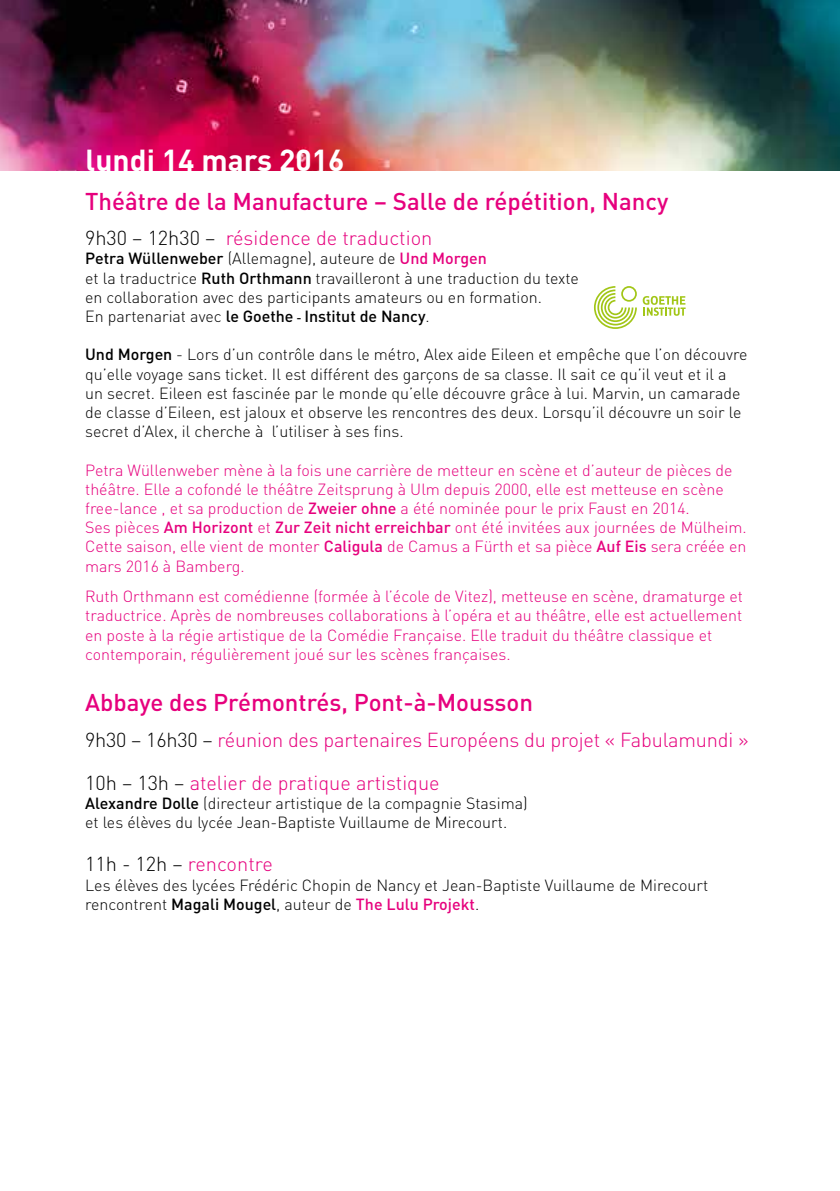
<style>
.page{position:relative;width:840px;height:1191px;background:#fff}
.page>*{position:absolute;margin:0;border:0;box-sizing:border-box;transform-origin:0 0}
.t1{font:700 30px "DIN";color:#fff}
.t2{font:500 24px "DIN";color:#e6007d}
.t3{font:300 20px/43.2px "DIN";letter-spacing:-.01em;color:#e6007d}
.t4{font:300 16px/19.2px "DIN";color:#000}
.t5{font:300 16px/19.2px "DIN";color:#e6007d}
.s1{color:#000}
.s2{font-weight:500}
.s3{font-weight:500;color:#e6007d}
.s4{font-weight:500;font-size:12px}
</style>
<div class="page">
<img style="left:0;top:0;width:839px;height:170px">
<svg style="left:594px;top:286px;width:42px;height:43px"></svg>
<svg style="left:642px;top:296px;width:43px;height:20px"></svg>
<h1 class="t1" style="left:86px;top:141px;width:260px">lundi 14 mars 2016</h1>
<h2 class="t2" style="left:85px;top:186px;width:584px">Théâtre de la Manufacture – Salle de répétition, Nancy</h2>
<p class="t3" style="left:85px;top:216px;width:348px"><span class="s1">9h30 – 12h30 –</span> résidence de traduction</p>
<p class="t4" style="left:85px;top:249px;width:495px"><span class="s2">Petra Wüllenweber</span> (Allemagne), auteure de <span class="s3">Und Morgen<br></span>et la traductrice <span class="s2">Ruth Orthmann</span> travailleront à une traduction du texte en collaboration avec des participants amateurs ou en formation.<br>En partenariat avec <span class="s2">le Goethe</span> <span class="s4">-</span> <span class="s2">Institut de Nancy</span>.</p>
<p class="t4" style="left:85px;top:345px;width:663px"><span class="s2">Und Morgen</span> - Lors d’un contrôle dans le métro, Alex aide Eileen et empêche que l’on découvre qu’elle voyage sans ticket. Il est différent des garçons de sa classe. Il sait ce qu’il veut et il a un secret. Eileen est fascinée par le monde qu’elle découvre grâce à lui. Marvin, un camarade de classe d’Eileen, est jaloux et observe les rencontres des deux. Lorsqu’il découvre un soir le secret d’Alex, il cherche à l’utiliser à ses fins.</p>
<p class="t5" style="left:85px;top:460px;width:662px">Petra Wüllenweber mène à la fois une carrière de metteur en scène et d’auteur de pièces de théâtre. Elle a cofondé le théâtre Zeitsprung à Ulm depuis 2000, elle est metteuse en scène free-lance , et sa production de <span class="s2">Zweier ohne</span> a été nominée pour le prix Faust en 2014.<br>Ses pièces <span class="s2">Am Horizont</span> et <span class="s2">Zur Zeit nicht erreichbar</span> ont été invitées aux journées de Mülheim.<br>Cette saison, elle vient de monter <span class="s2">Caligula</span> de Camus a Fürth et sa pièce <span class="s2">Auf Eis</span> sera créée en mars 2016 à Bamberg.</p>
<p class="t5" style="left:85px;top:587px;width:659px">Ruth Orthmann est comédienne (formée à l’école de Vitez), metteuse en scène, dramaturge et traductrice. Après de nombreuses collaborations à l’opéra et au théâtre, elle est actuellement en poste à la régie artistique de la Comédie Française. Elle traduit du théâtre classique et contemporain, régulièrement joué sur les scènes françaises.</p>
<h2 class="t2" style="left:85px;top:687px;width:449px">Abbaye des Prémontrés, Pont-à-Mousson</h2>
<p class="t3" style="left:85px;top:717px;width:664px"><span class="s1">9h30 – 16h30 –</span> réunion des partenaires Européens du projet « Fabulamundi »<br><span class="s1">10h – 13h –</span> atelier de pratique artistique</p>
<p class="t4" style="left:85px;top:793px;width:444px"><span class="s2">Alexandre Dolle</span> (directeur artistique de la compagnie Stasima) et les élèves du lycée Jean-Baptiste Vuillaume de Mirecourt.</p>
<p class="t3" style="left:85px;top:842px;width:189px"><span class="s1">11h - 12h –</span> rencontre</p>
<p class="t4" style="left:85px;top:875px;width:624px">Les élèves des lycées Frédéric Chopin de Nancy et Jean-Baptiste Vuillaume de Mirecourt rencontrent <span class="s2">Magali Mougel</span>, auteur de <span class="s3">The Lulu Projekt</span>.</p>
</div>
